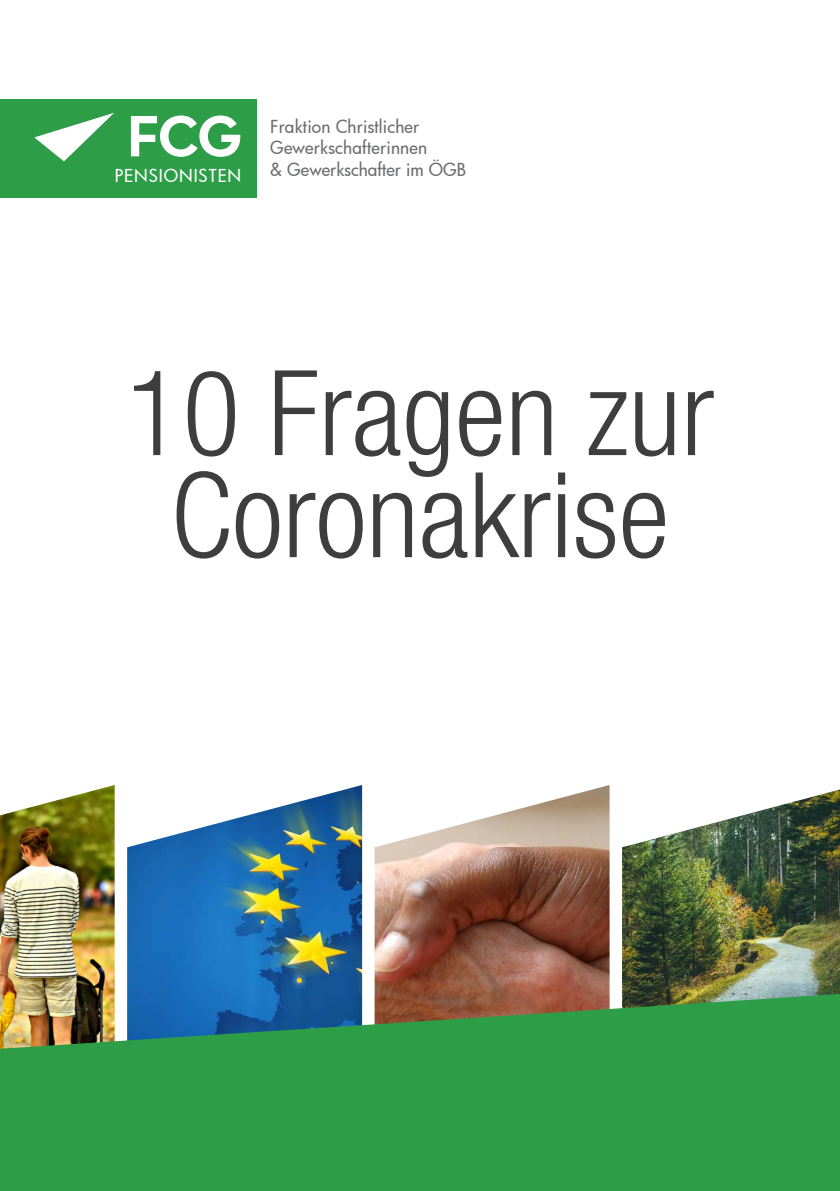
<style>
.page{position:relative;width:840px;height:1191px;background:#fff}
.page>*{position:absolute;margin:0;border:0;box-sizing:border-box;transform-origin:0 0}
.t1{font:300 condensed 118.4px/102px "Helvetica Neue LT Std";color:#3e3e3f;text-align:center}
.t2{font:500 17.6px/21.6px "Futura";letter-spacing:.01em;color:#6c6d70}
.t3{font:500 17.4px "Futura";letter-spacing:.05em;color:#fff}
</style>
<div class="page">
<img style="left:622px;top:789px;width:217px;height:205px">
<img style="left:374px;top:785px;width:235px;height:209px">
<img style="left:0;top:785px;width:115px;height:209px">
<img style="left:127px;top:785px;width:235px;height:209px">
<div style="left:0;top:99px;width:256px;height:99px;background:#2d9e47"></div>
<svg style="left:131px;top:115px;width:110px;height:42px"></svg>
<svg style="left:34px;top:113px;width:80px;height:48px"></svg>
<svg style="left:0;top:994px;width:839px;height:197px;background:#35974d"></svg>
<p class="t3" style="left:115px;top:163px;width:128px">PENSIONISTEN</p>
<p class="t2" style="left:270px;top:115px;width:197px">Fraktion Christlicher<br>Gewerkschafterinnen<br>&amp; Gewerkschafter im ÖGB</p>
<h1 class="t1" style="left:126px;top:361px;width:589px">10 Fragen zur<br>Coronakrise</h1>
</div>
